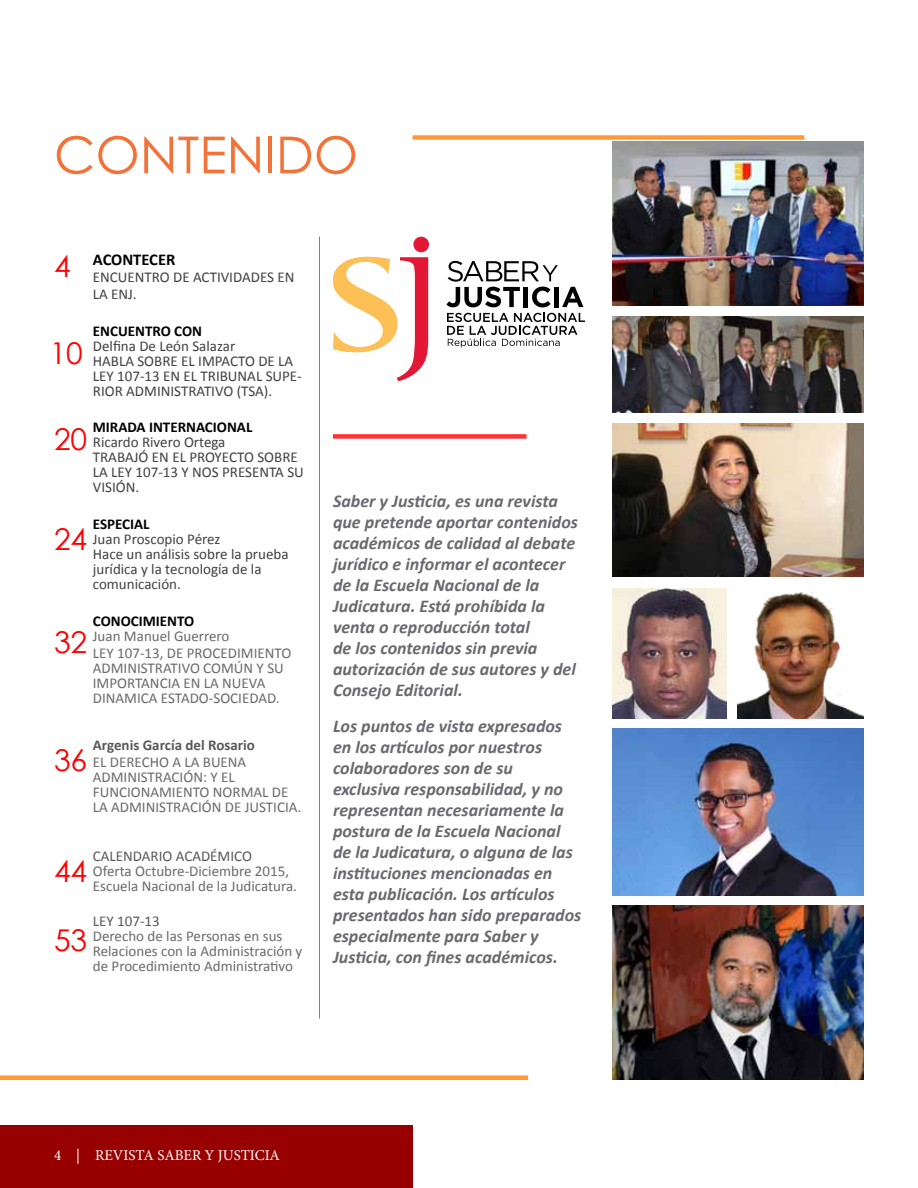
<style>
.page{position:relative;width:918px;height:1188px;background:#fff}
.page>*{position:absolute;margin:0;border:0;box-sizing:border-box;transform-origin:0 0}
.t1{font:51px "Century Gothic";color:#f37237}
.t2{font:30px "Century Gothic";color:#f00}
.t3{font:italic 700 18px/21px "Calibri";color:#696a6d}
.t4{font:700 16.5px "Calibri";color:#000}
.t5{font:15px/15px "Calibri";color:#696a6d}
.t6{font:15px/15px "Calibri";color:#414042}
.t7{font:700 15px "Calibri";color:#000}
.t8{font:15px "Calibri";color:#58595b}
.t9{font:15px "Minion Pro";color:#fff}
.t10{font:700 15px "Calibri";color:#58595b}
</style>
<div class="page">
<div style="left:0;top:1125px;width:413px;height:63px;background:#980000"></div>
<div style="left:413px;top:135px;width:391px;height:5px;background:#f93"></div>
<svg style="left:333px;top:237px;width:96px;height:144px"></svg>
<svg style="left:446px;top:261px;width:138px;height:46px"></svg>
<svg style="left:447px;top:313px;width:138px;height:35px"></svg>
<div style="left:333px;top:434px;width:194px;height:5px;background:#f33"></div>
<hr style="left:0;top:1076px;width:528px;height:4px;background:#f93">
<hr style="left:319px;top:237px;width:1px;height:782px;background:#808080">
<img style="left:612px;top:424px;width:252px;height:152px">
<img style="left:613px;top:316px;width:251px;height:97px">
<img style="left:612px;top:142px;width:252px;height:163px">
<img style="left:738px;top:592px;width:125px;height:126px">
<img style="left:612px;top:905px;width:252px;height:175px">
<img style="left:612px;top:589px;width:115px;height:129px">
<img style="left:612px;top:728px;width:252px;height:167px">
<h1 class="t1" style="left:54px;top:119px;width:306px">CONTENIDO</h1>
<p class="t4" style="left:93px;top:249px;width:84px">ACONTECER</p>
<p class="t6" style="left:93px;top:268px;width:203px;line-height:17.2px">ENCUENTRO DE ACTIVIDADES EN<br>LA ENJ.</p>
<p class="t7" style="left:93px;top:321px;width:111px">ENCUENTRO CON</p>
<p class="t6" style="left:93px;top:338px;width:210px">Delfina De León Salazar<br>HABLA SOBRE EL IMPACTO DE LA<br>LEY 107-13 EN EL TRIBUNAL SUPE-<br>RIOR ADMINISTRATIVO (TSA).</p>
<p class="t7" style="left:93px;top:418px;width:161px">MIRADA INTERNACIONAL</p>
<p class="t6" style="left:93px;top:435px;width:212px">Ricardo Rivero Ortega<br>TRABAJÓ EN EL PROYECTO SOBRE<br>LA LEY 107-13 Y NOS PRESENTA SU<br>VISIÓN.</p>
<p class="t7" style="left:93px;top:514px;width:58px">ESPECIAL</p>
<p class="t6" style="left:93px;top:532px;width:197px">Juan Proscopio Pérez<br>Hace un análisis sobre la prueba jurídica y la tecnología de la comunicación.</p>
<p class="t7" style="left:93px;top:611px;width:103px">CONOCIMIENTO</p>
<p class="t5" style="left:93px;top:627px;width:200px;line-height:17.1px">Juan Manuel Guerrero<br>LEY 107-13, DE PROCEDIMIENTO</p>
<p class="t5" style="left:93px;top:660px;width:192px">ADMINISTRATIVO COMÚN Y SU<br>IMPORTANCIA EN LA NUEVA<br>DINAMICA ESTADO-SOCIEDAD.</p>
<p class="t10" style="left:93px;top:735px;width:164px">Argenis García del Rosario</p>
<p class="t5" style="left:93px;top:755px;width:210px">EL DERECHO A LA BUENA<br>ADMINISTRACIÓN: Y EL<br>FUNCIONAMIENTO NORMAL DE<br>LA ADMINISTRACIÓN DE JUSTICIA.</p>
<p class="t8" style="left:93px;top:847px;width:161px">CALENDARIO ACADÉMICO</p>
<p class="t5" style="left:93px;top:864px;width:206px">Oferta Octubre-Diciembre 2015,<br>Escuela Nacional de la Judicatura.</p>
<p class="t8" style="left:93px;top:911px;width:68px">LEY 107-13</p>
<p class="t5" style="left:93px;top:928px;width:211px">Derecho de las Personas en sus<br>Relaciones con la Administración y de Procedimiento Administrativo</p>
<h2 class="t2" style="left:54px;top:245px;width:18px">4</h2>
<h2 class="t2" style="left:50px;top:332px;width:35px">10</h2>
<h2 class="t2" style="left:54px;top:418px;width:35px">20</h2>
<h2 class="t2" style="left:54px;top:519px;width:35px">24</h2>
<h2 class="t2" style="left:54px;top:621px;width:35px">32</h2>
<h2 class="t2" style="left:54px;top:739px;width:35px">36</h2>
<h2 class="t2" style="left:54px;top:850px;width:35px">44</h2>
<h2 class="t2" style="left:54px;top:920px;width:35px">53</h2>
<p class="t3" style="left:333px;top:491px;width:247px">Saber y Justicia, es una revista que pretende aportar contenidos académicos de calidad al debate jurídico e informar el acontecer de la Escuela Nacional de la<br>Judicatura. Está prohíbida la venta o reproducción total<br>de los contenidos sin previa autorización de sus autores y del<br>Consejo Editorial.</p>
<p class="t3" style="left:333px;top:716px;width:250px">Los puntos de vista expresados en los artículos por nuestros colaboradores son de su exclusiva responsabilidad, y no representan necesariamente la postura de la Escuela Nacional de la Judicatura, o alguna de las instituciones mencionadas en esta publicación. Los artículos presentados han sido preparados especialmente para Saber y<br>Justicia, con fines académicos.</p>
<p class="t9" style="left:54px;top:1145px;width:227px">4 | REVISTA SABER Y JUSTICIA</p>
</div>
